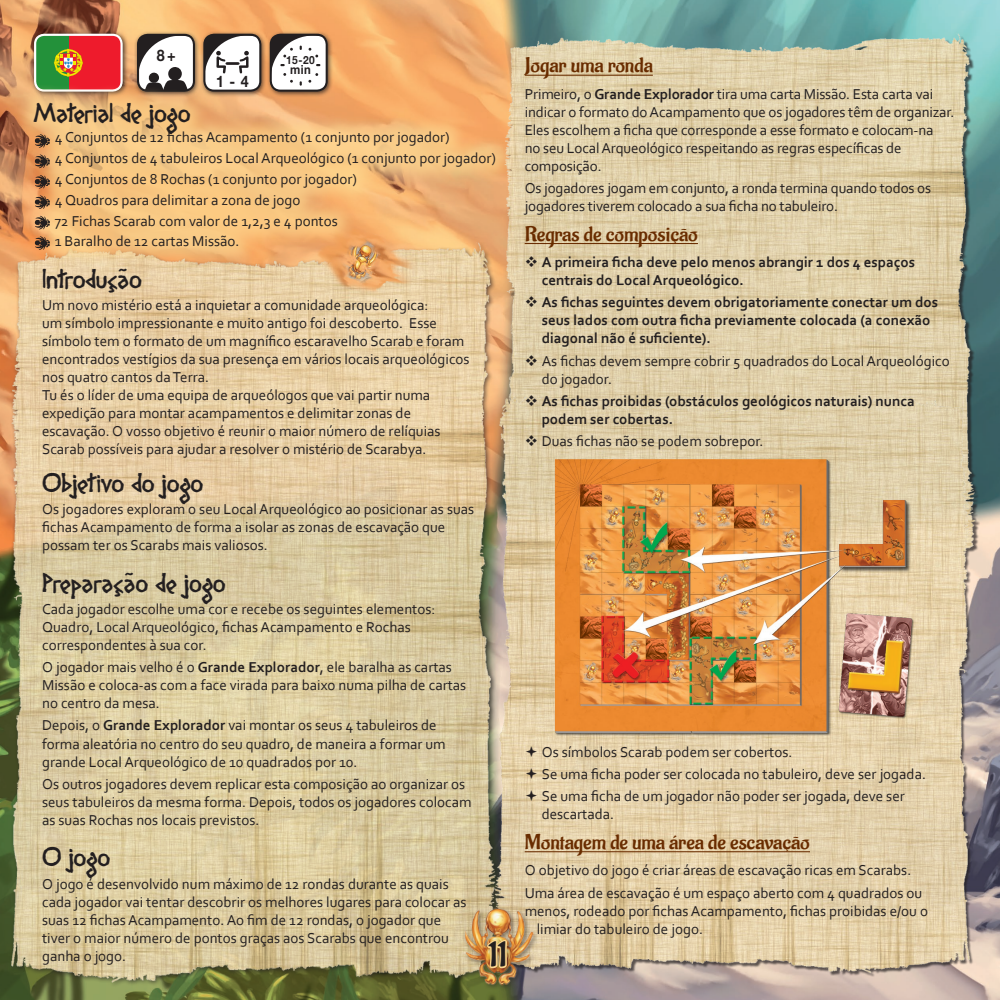
<style>
.page{position:relative;width:1000px;height:1000px;background:#fff}
.page>*{position:absolute;margin:0;border:0;box-sizing:border-box;transform-origin:0 0}
.t1{font:34.5px "Aladin";color:#231f20}
.t2{font:24px "Diogenes";color:#231f20}
.t3{font:21px "Aladin";color:#692c00;scale:1.1 1}
.t4{font:700 15.75px "Helvetica Neue";color:#231f20;scale:.9 1}
.t5{font:15px/18px "Corbel";color:#231f20}
.t6{font:700 15px/18px "Corbel";color:#231f20}
.t7{font:700 12.45px "Helvetica Neue";color:#231f20;scale:.9 1}
.t8{font:700 11.25px "Helvetica Neue";color:#231f20;scale:.9 1}
.s1{font-weight:700}
</style>
<div class="page">
<img style="left:0;top:0;width:999px;height:999px">
<img style="left:10px;top:229px;width:486px;height:764px">
<img style="left:503px;top:24px;width:472px;height:554px">
<img style="left:493px;top:381px;width:476px;height:599px">
<img style="left:312px;top:266px;width:124px;height:44px">
<div style="left:462px;top:905px;width:76px;height:85px;background:#231f20;opacity:.5"></div>
<img style="left:465px;top:907px;width:69px;height:78px">
<div style="left:484px;top:936px;width:28px;height:37px;background:#231f20;opacity:.5"></div>
<svg style="left:485px;top:938px;width:23px;height:31px"></svg>
<div style="left:31px;top:30px;width:98px;height:67px;background:#231f20;opacity:.75"></div>
<div style="left:68px;top:35px;width:53px;height:55px;background:#ee1b2c"></div>
<div style="left:35px;top:35px;width:33px;height:55px;background:#23913a"></div>
<svg style="left:54px;top:49px;width:29px;height:28px"></svg>
<div style="left:34px;top:34px;width:89px;height:58px;border:2px solid #fff;border-radius:9px"></div>
<div style="left:134px;top:31px;width:200px;height:67px;background:#231f20;opacity:.75"></div>
<div style="left:270px;top:34px;width:57px;height:58px;border:2px solid #231f20;border-radius:10px"></div>
<svg style="left:271px;top:35px;width:52px;height:48px"></svg>
<div style="left:138px;top:35px;width:56px;height:56px;background:#fff;border-radius:10px"></div>
<div style="left:137px;top:34px;width:58px;height:58px;border:2px solid #231f20;border-radius:10px"></div>
<svg style="left:138px;top:35px;width:52px;height:48px"></svg>
<div style="left:203px;top:34px;width:58px;height:58px;border:2px solid #231f20;border-radius:10px"></div>
<svg style="left:204px;top:35px;width:53px;height:48px"></svg>
<hr style="left:225px;top:62px;width:14px;height:3px;background:#231f20;border-radius:2px">
<div style="left:14px;top:83px;width:501px;height:183px;background:#fed88f;opacity:.7"></div>
<svg style="left:35px;top:236px;width:15px;height:14px"></svg>
<svg style="left:35px;top:216px;width:15px;height:13px"></svg>
<svg style="left:35px;top:195px;width:15px;height:14px"></svg>
<svg style="left:35px;top:175px;width:15px;height:13px"></svg>
<svg style="left:35px;top:154px;width:15px;height:14px"></svg>
<svg style="left:35px;top:134px;width:15px;height:14px"></svg>
<hr style="left:524px;top:75px;width:128px;height:1px;background:#692c00">
<hr style="left:524px;top:243px;width:173px;height:1px;background:#692c00">
<hr style="left:524px;top:851px;width:285px;height:1px;background:#692c00">
<img style="left:553px;top:453px;width:362px;height:285px">
<svg style="left:526px;top:256px;width:10px;height:11px"></svg>
<svg style="left:526px;top:296px;width:10px;height:11px"></svg>
<svg style="left:526px;top:354px;width:10px;height:11px"></svg>
<svg style="left:526px;top:395px;width:10px;height:11px"></svg>
<svg style="left:526px;top:435px;width:10px;height:11px"></svg>
<svg style="left:526px;top:745px;width:10px;height:11px"></svg>
<svg style="left:526px;top:767px;width:10px;height:11px"></svg>
<svg style="left:526px;top:790px;width:10px;height:11px"></svg>
<p class="t4" style="left:157px;top:46px;width:23px">8 +</p>
<p class="t4" style="left:216px;top:72px;width:37px">1 - 4</p>
<p class="t8" style="left:286px;top:53px;width:33px">15-20</p>
<p class="t7" style="left:290px;top:62px;width:25px">min</p>
<h2 class="t2" style="left:34px;top:99px;width:158px">Material de jogo</h2>
<p class="t5" style="left:55px;top:127px;width:442px;line-height:20.7px">4 Conjuntos de 12 fichas Acampamento (1 conjunto por jogador)<br>4 Conjuntos de 4 tabuleiros Local Arqueológico (1 conjunto por jogador)<br>4 Conjuntos de 8 Rochas (1 conjunto por jogador)<br>4 Quadros para delimitar a zona de jogo<br>72 Fichas Scarab com valor de 1,2,3 e 4 pontos<br>1 Baralho de 12 cartas Missão.</p>
<h2 class="t2" style="left:42px;top:265px;width:101px">Introdução</h2>
<p class="t5" style="left:42px;top:296px;width:429px">Um novo mistério está a inquietar a comunidade arqueológica:<br>um símbolo impressionante e muito antigo foi descoberto. Esse símbolo tem o formato de um magnífico escaravelho Scarab e foram encontrados vestígios da sua presença em vários locais arqueológicos nos quatro cantos da Terra.<br>Tu és o líder de uma equipa de arqueólogos que vai partir numa expedição para montar acampamentos e delimitar zonas de escavação. O vosso objetivo é reunir o maior número de relíquias Scarab possíveis para ajudar a resolver o mistério de Scarabya.</p>
<h2 class="t2" style="left:42px;top:469px;width:162px">Objetivo do jogo</h2>
<p class="t5" style="left:42px;top:499px;width:433px">Os jogadores exploram o seu Local Arqueológico ao posicionar as suas fichas Acampamento de forma a isolar as zonas de escavação que possam ter os Scarabs mais valiosos.</p>
<h2 class="t2" style="left:42px;top:569px;width:185px">Preparação de jogo</h2>
<p class="t5" style="left:42px;top:599px;width:395px">Cada jogador escolhe uma cor e recebe os seguintes elementos:<br>Quadro, Local Arqueológico, fichas Acampamento e Rochas correspondentes à sua cor.</p>
<p class="t5" style="left:42px;top:657px;width:425px">O jogador mais velho é o <span class="s1">Grande Explorador</span>, ele baralha as cartas<br>Missão e coloca-as com a face virada para baixo numa pilha de cartas no centro da mesa.</p>
<p class="t5" style="left:42px;top:716px;width:405px">Depois, o <span class="s1">Grande Explorador</span> vai montar os seus 4 tabuleiros de forma aleatória no centro do seu quadro, de maneira a formar um grande Local Arqueológico de 10 quadrados por 10.</p>
<p class="t5" style="left:42px;top:774px;width:431px">Os outros jogadores devem replicar esta composição ao organizar os seus tabuleiros da mesma forma. Depois, todos os jogadores colocam as suas Rochas nos locais previstos.</p>
<h2 class="t2" style="left:42px;top:843px;width:69px">O jogo</h2>
<p class="t5" style="left:42px;top:874px;width:426px">O jogo é desenvolvido num máximo de 12 rondas durante as quais cada jogador vai tentar descobrir os melhores lugares para colocar as suas 12 fichas Acampamento. Ao fim de 12 rondas, o jogador que tiver o maior número de pontos graças aos Scarabs que encontrou ganha o jogo.</p>
<h1 class="t1" style="left:488px;top:934px;width:20px">11</h1>
<h3 class="t3" style="left:524px;top:53px;width:118px">Jogar uma ronda</h3>
<p class="t5" style="left:524px;top:84px;width:431px">Primeiro, o <span class="s1">Grande Explorador</span> tira uma carta Missão. Esta carta vai indicar o formato do Acampamento que os jogadores têm de organizar.<br>Eles escolhem a ficha que corresponde a esse formato e colocam-na<br>no seu Local Arqueológico respeitando as regras específicas de composição.</p>
<p class="t5" style="left:524px;top:179px;width:408px">Os jogadores jogam em conjunto, a ronda termina quando todos os jogadores tiverem colocado a sua ficha no tabuleiro.</p>
<h3 class="t3" style="left:524px;top:221px;width:159px">Regras de composição</h3>
<p class="t6" style="left:541px;top:253px;width:375px">A primeira ficha deve pelo menos abrangir 1 dos 4 espaços centrais do Local Arqueológico.</p>
<p class="t6" style="left:541px;top:293px;width:398px">As fichas seguintes devem obrigatoriamente conectar um dos seus lados com outra ficha previamente colocada (a conexão diagonal não é suficiente).</p>
<p class="t5" style="left:541px;top:351px;width:409px">As fichas devem sempre cobrir 5 quadrados do Local Arqueológico do jogador.</p>
<p class="t6" style="left:541px;top:391px;width:374px">As fichas proibidas (obstáculos geológicos naturais) nunca podem ser cobertas.</p>
<p class="t5" style="left:541px;top:431px;width:223px">Duas fichas não se podem sobrepor.</p>
<p class="t5" style="left:541px;top:740px;width:385px;line-height:22.2px">Os símbolos Scarab podem ser cobertos.<br>Se uma ficha poder ser colocada no tabuleiro, deve ser jogada.<br>Se uma ficha de um jogador não poder ser jogada, deve ser</p>
<p class="t5" style="left:541px;top:804px;width:74px">descartada.</p>
<h3 class="t3" style="left:524px;top:829px;width:261px">Montagem de uma área de escavação</h3>
<p class="t5" style="left:524px;top:858px;width:399px;line-height:22.2px">O objetivo do jogo é criar áreas de escavação ricas em Scarabs.<br>Uma área de escavação é um espaço aberto com 4 quadrados ou</p>
<p class="t5" style="left:536px;top:900px;width:393px;text-indent:-12px">menos, rodeado por fichas Acampamento, fichas proibidas e/ou o limiar do tabuleiro de jogo.</p>
</div>
